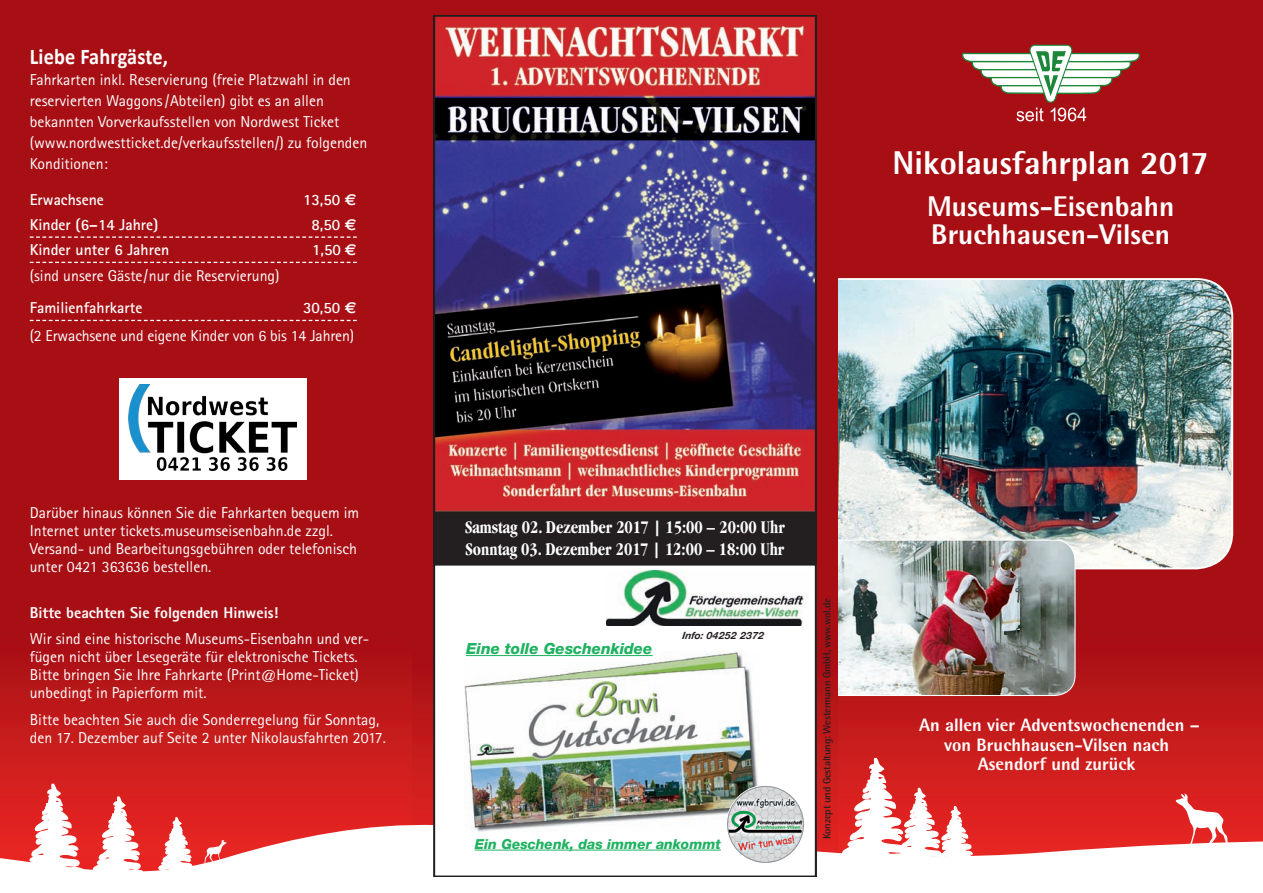
<style>
.page{position:relative;width:1263px;height:893px;background:#fff}
.page>*{position:absolute;margin:0;border:0;box-sizing:border-box;transform-origin:0 0}
.t1{font:800 33px "Rotis Semi Sans";color:#fff}
.t2{font:800 28.5px/28.5px "Rotis Semi Sans";color:#fff}
.t3{font:700 22.5px "Calibri";letter-spacing:.01em;color:#fff;scale:.9 1}
.t4{font:700 condensed 18.45px/22.2px "Garamond";color:#fff;scale:.9 1}
.t5{font:800 18px/19.5px "Rotis Semi Sans";color:#fff;text-align:center}
.t6{font:15.75px/18px "Rotis Sans Serif";color:#fff}
.t7{font:700 15.75px "Rotis Sans Serif";color:#fff}
.t8{font:800 15.75px "Rotis Sans Serif";color:#fff}
.t9{font:italic 800 15.3px "Helvetica Neue";color:#1eb261}
.t10{font:italic 800 13.8px "Helvetica Neue";color:#1eb261}
.t11{font:700 10.5px "Rotis Semi Sans";letter-spacing:-.02em;color:#231f20}
.t12{font:italic 700 9.9px "Helvetica Neue";color:#231f20}
.s1{font-family:"Euro Sans"}
.s2{font-weight:700}
.s3{font-family:"Euro Sans";font-weight:700}
.s4{font-family:"Franklin Gothic";font-weight:500;font-stretch:normal}
</style>
<div class="page">
<img style="left:0;top:0;width:1263px;height:823px">
<img style="left:838px;top:279px;width:394px;height:289px">
<svg style="left:30px;top:236px;width:327px;height:2px"></svg>
<svg style="left:30px;top:262px;width:327px;height:1px"></svg>
<svg style="left:30px;top:320px;width:327px;height:1px"></svg>
<div style="left:119px;top:379px;width:188px;height:101px;background:#fff"></div>
<img style="left:128px;top:385px;width:168px;height:85px">
<svg style="left:24px;top:782px;width:59px;height:41px"></svg>
<svg style="left:158px;top:816px;width:37px;height:7px"></svg>
<svg style="left:92px;top:795px;width:52px;height:28px"></svg>
<svg style="left:841px;top:757px;width:135px;height:66px"></svg>
<svg style="left:1175px;top:793px;width:53px;height:30px"></svg>
<img style="left:838px;top:540px;width:237px;height:155px">
<div style="left:817px;top:539px;width:258px;height:157px;border:1px solid #fff;border-radius:20px"></div>
<img style="left:412px;top:0;width:426px;height:823px">
<svg style="left:0;top:823px;width:1263px;height:49px"></svg>
<div style="left:434px;top:16px;width:382px;height:860px;background:#fff"></div>
<img style="left:437px;top:19px;width:376px;height:542px">
<img style="left:465px;top:652px;width:293px;height:179px">
<img style="left:607px;top:570px;width:201px;height:55px">
<hr style="left:466px;top:655px;width:187px;height:1px;background:#1eb261">
<hr style="left:475px;top:850px;width:246px;height:1px;background:#1eb261">
<img style="left:726px;top:785px;width:77px;height:77px">
<div style="left:727px;top:786px;width:77px;height:77px;border:1px solid #939598;border-radius:50%"></div>
<svg style="left:962px;top:45px;width:178px;height:76px"></svg>
<h3 class="t3" style="left:30px;top:42px;width:155px">Liebe Fahrgäste,</h3>
<p class="t6" style="left:30px;top:69px;width:339px;line-height:21px">Fahrkarten inkl. Reservierung (freie Platzwahl in den reservierten Waggons/Abteilen) gibt es an allen bekannten Vorverkaufsstellen von Nordwest Ticket (www.nordwestticket.de/verkaufsstellen/) zu folgenden Konditionen:</p>
<p class="t7" style="left:30px;top:189px;width:76px">Erwachsene</p>
<p class="t7" style="left:303px;top:189px;width:55px">13,50 <span class="s1">7</span></p>
<p class="t7" style="left:30px;top:215px;width:130px">Kinder (6–14 Jahre)</p>
<p class="t7" style="left:311px;top:215px;width:47px">8,50 <span class="s1">7</span></p>
<p class="t7" style="left:30px;top:240px;width:141px">Kinder unter 6 Jahren</p>
<p class="t7" style="left:312px;top:240px;width:46px">1,50 <span class="s1">7</span></p>
<p class="t6" style="left:30px;top:266px;width:251px">(sind unsere Gäste/nur die Reservierung)</p>
<p class="t7" style="left:30px;top:298px;width:114px">Familienfahrkarte</p>
<p class="t6" style="left:30px;top:294px;width:329px;line-height:27.3px;text-align:right"><span class="s2">30,50</span> <span class="s3">7<br></span>(2 Erwachsene und eigene Kinder von 6 bis 14 Jahren)</p>
<p class="t6" style="left:30px;top:503px;width:331px">Darüber hinaus können Sie die Fahrkarten bequem im Internet unter tickets.museumseisenbahn.de zzgl.<br>Versand- und Bearbeitungsgebühren oder telefonisch unter 0421 363636 bestellen.</p>
<p class="t8" style="left:30px;top:602px;width:250px">Bitte beachten Sie folgenden Hinweis!</p>
<p class="t6" style="left:30px;top:630px;width:341px">Wir sind eine historische Museums-Eisenbahn und ver&shy;fügen nicht über Lesegeräte für elektronische Tickets.<br>Bitte bringen Sie Ihre Fahrkarte (Print@Home-Ticket) unbedingt in Papierform mit.</p>
<p class="t6" style="left:30px;top:710px;width:358px">Bitte beachten Sie auch die Sonderregelung für Sonntag, den 17. Dezember auf Seite 2 unter Nikolausfahrten 2017.</p>
<h1 class="t1" style="left:892px;top:141px;width:318px">Nikolausfahrplan 2017</h1>
<h2 class="t2" style="left:927px;top:191px;width:249px">Museums-Eisenbahn<br>Bruchhausen-Vilsen</h2>
<p class="t4" style="left:465px;top:516px;width:357px">Samstag 02. Dezember 2017 <span class="s4">|</span> 15:00 – 20:00 Uhr<br>Sonntag 03. Dezember 2017 <span class="s4">|</span> 12:00 – 18:00 Uhr</p>
<p class="t9" style="left:466px;top:639px;width:188px">Eine tolle Geschenkidee</p>
<p class="t12" style="left:682px;top:628px;width:85px">Info: 04252 2372</p>
<p class="t10" style="left:475px;top:835px;width:248px">Ein Geschenk, das immer ankommt</p>
<p class="t11" style="left:820px;top:839px;width:242px;rotate:-90deg">Konzept und Gestaltung: Westermann GmbH, www.wol.de</p>
<p class="t5" style="left:919px;top:715px;width:282px">An allen vier Adventswochenenden – von Bruchhausen-Vilsen nach<br>Asendorf und zurück</p>
</div>
